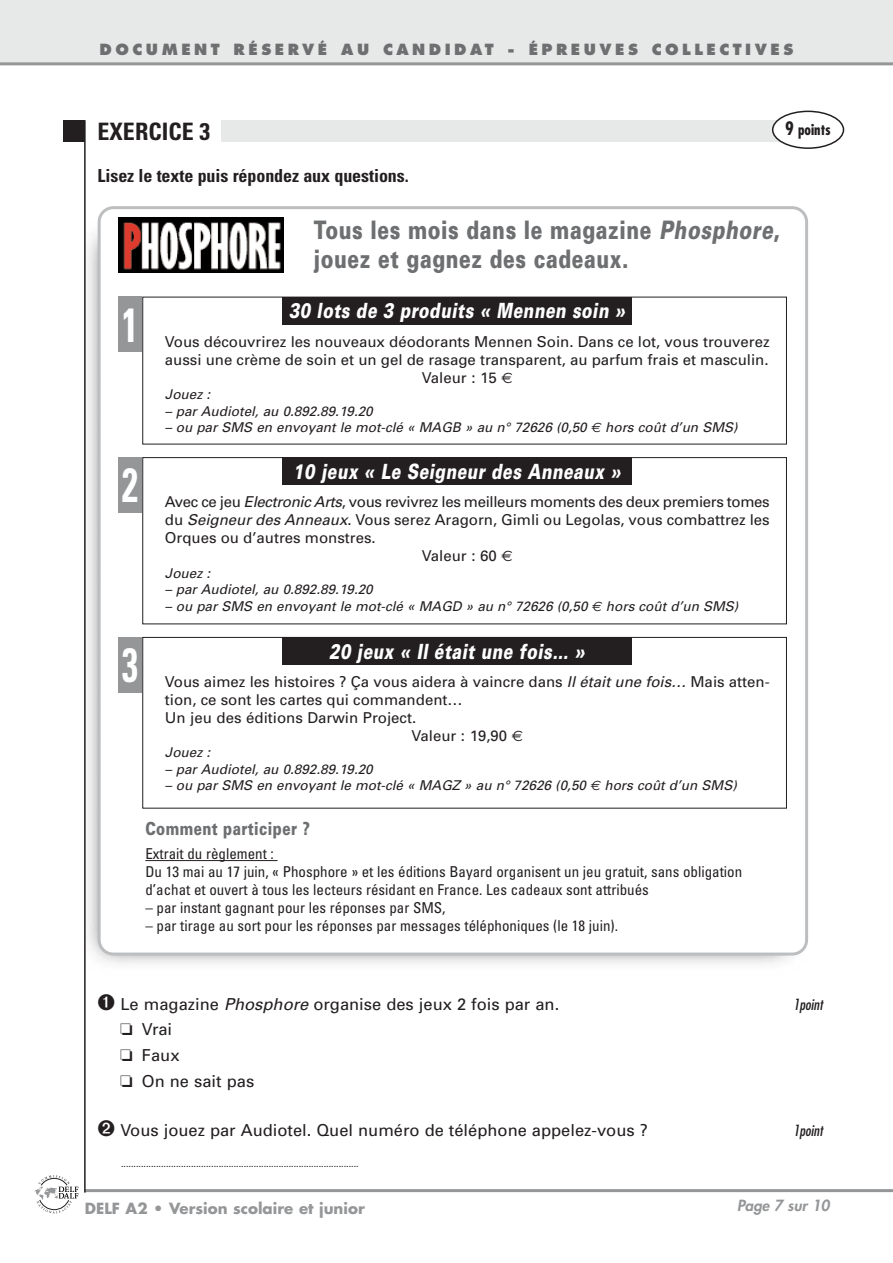
<style>
.page{position:relative;width:893px;height:1263px;background:#fff}
.page>*{position:absolute;margin:0;border:0;box-sizing:border-box;transform-origin:0 0}
.t1{font:700 condensed 48px "Univers";color:#fff;scale:.74 1}
.t2{font:900 25.5px/28.5px "Univers";letter-spacing:.035em;color:#6d6f71;scale:.75 1}
.t3{font:700 condensed 24px "Univers";color:#231f20}
.t4{font:italic 900 21px "Univers";letter-spacing:.035em;color:#fff;scale:.75 1}
.t5{font:700 condensed 18px "Univers";letter-spacing:-.005em;color:#231f20}
.t6{font:900 18px "Univers";letter-spacing:.035em;color:#6d6f71;scale:.75 1}
.t7{font:16.5px/26px "Univers";color:#231f20}
.t8{font:15px/18px "Univers";color:#231f20;text-align:center}
.t9{font:condensed 15px/18px "Univers";color:#231f20}
.t10{font:15px "Univers";letter-spacing:-.025em;color:#231f20}
.t11{font:800 15px "Futura";letter-spacing:.235em;color:#6d6f71}
.t12{font:700 15px "Futura";color:#949698}
.t13{font:italic condensed 15px "Futura";color:#231f20}
.t14{font:italic 800 15px "Futura";color:#949698}
.t15{font:700 condensed 15px "Futura";color:#231f20}
.t16{font:italic 13.5px "Univers";color:#231f20}
.t17{font:9px "Univers";color:#231f20}
.s1{font-size:18px}
.s2{font-style:italic}
.s3{font-family:"Euro Sans"}
</style>
<div class="page">
<div style="left:0;top:0;width:892px;height:64px;background:#e7e8e8"></div>
<hr style="left:85px;top:1189px;width:807px;height:3px;background:#949698">
<hr style="left:0;top:62px;width:892px;height:3px;background:#949698">
<svg style="left:34px;top:1175px;width:45px;height:39px"></svg>
<img style="left:87px;top:219px;width:703px;height:745px">
<svg style="left:98px;top:206px;width:710px;height:750px"></svg>
<div style="left:221px;top:120px;width:587px;height:21px;background:#e7e8e8"></div>
<svg style="left:772px;top:111px;width:72px;height:38px"></svg>
<div style="left:64px;top:120px;width:21px;height:21px;background:#231f20"></div>
<hr style="left:84px;top:120px;width:2px;height:1073px;background:#231f20">
<img style="left:118px;top:218px;width:165px;height:55px">
<div style="left:118px;top:297px;width:24px;height:55px;background:#949698"></div>
<div style="left:282px;top:297px;width:349px;height:27px;background:#231f20"></div>
<div style="left:142px;top:457px;width:644px;height:167px;border:1px solid #231f20"></div>
<div style="left:118px;top:457px;width:24px;height:56px;background:#949698"></div>
<div style="left:282px;top:457px;width:349px;height:28px;background:#231f20"></div>
<div style="left:142px;top:637px;width:644px;height:172px;border:1px solid #231f20"></div>
<div style="left:118px;top:637px;width:24px;height:56px;background:#949698"></div>
<div style="left:282px;top:637px;width:349px;height:28px;background:#231f20"></div>
<hr style="left:145px;top:860px;width:132px;height:1px;background:#231f20">
<p class="t11" style="left:100px;top:43px;width:695px">DOCUMENT RÉSERVÉ AU CANDIDAT - ÉPREUVES COLLECTIVES</p>
<h3 class="t3" style="left:98px;top:123px;width:114px">EXERCICE 3</h3>
<p class="t5" style="left:98px;top:169px;width:312px">Lisez le texte puis répondez aux questions.</p>
<p class="t15" style="left:785px;top:123px;width:47px"><span class="s1">9</span> points</p>
<h2 class="t2" style="left:314px;top:218px;width:622px">Tous les mois dans le magazine <span class="s2">Phosphore</span>, jouez et gagnez des cadeaux.</h2>
<h1 class="t1" style="left:122px;top:307px;width:23px">1</h1>
<h3 class="t4" style="left:289px;top:303px;width:450px">30 lots de 3 produits « Mennen soin »</h3>
<p class="t8" style="left:165px;top:334px;width:606px">Vous découvrirez les nouveaux déodorants Mennen Soin. Dans ce lot, vous trouverez aussi une crème de soin et un gel de rasage transparent, au parfum frais et masculin.<br>Valeur : 15 <span class="s3">€</span></p>
<p class="t16" style="left:165px;top:389px;width:47px">Jouez :</p>
<p class="t16" style="left:165px;top:406px;width:209px">– par Audiotel, au 0.892.89.19.20</p>
<p class="t16" style="left:165px;top:422px;width:574px">– ou par SMS en envoyant le mot-clé « MAGB » au n° 72626 (0,50 <span class="s3">€</span> hors coût d’un SMS)</p>
<h1 class="t1" style="left:122px;top:468px;width:23px">2</h1>
<h3 class="t4" style="left:293px;top:464px;width:438px">10 jeux « Le Seigneur des Anneaux »</h3>
<p class="t10" style="left:165px;top:496px;width:606px">Avec ce jeu <span class="s2">Electronic Arts</span>, vous revivrez les meilleurs moments des deux premiers tomes</p>
<p class="t8" style="left:165px;top:512px;width:606px">du <span class="s2">Seigneur des Anneaux</span>. Vous serez Aragorn, Gimli ou Legolas, vous combattrez les</p>
<p class="t8" style="left:165px;top:530px;width:212px">Orques ou d’autres monstres.</p>
<p class="t8" style="left:422px;top:548px;width:92px">Valeur : 60 <span class="s3">€</span></p>
<p class="t16" style="left:165px;top:568px;width:47px">Jouez :</p>
<p class="t16" style="left:165px;top:584px;width:209px">– par Audiotel, au 0.892.89.19.20</p>
<p class="t16" style="left:165px;top:601px;width:575px">– ou par SMS en envoyant le mot-clé « MAGD » au n° 72626 (0,50 <span class="s3">€</span> hors coût d’un SMS)</p>
<h1 class="t1" style="left:122px;top:647px;width:23px">3</h1>
<h3 class="t4" style="left:329px;top:644px;width:342px">20 jeux « Il était une fois… »</h3>
<p class="t8" style="left:165px;top:674px;width:606px">Vous aimez les histoires ? Ça vous aidera à vaincre dans <span class="s2">Il était une fois…</span> Mais atten-</p>
<p class="t8" style="left:165px;top:692px;width:299px">tion, ce sont les cartes qui commandent…</p>
<p class="t8" style="left:165px;top:710px;width:253px">Un jeu des éditions Darwin Project.</p>
<p class="t8" style="left:411px;top:728px;width:113px">Valeur : 19,90 <span class="s3">€</span></p>
<p class="t16" style="left:165px;top:748px;width:47px">Jouez :</p>
<p class="t16" style="left:165px;top:764px;width:209px">– par Audiotel, au 0.892.89.19.20</p>
<p class="t16" style="left:165px;top:781px;width:573px">– ou par SMS en envoyant le mot-clé « MAGZ » au n° 72626 (0,50 <span class="s3">€</span> hors coût d’un SMS)</p>
<p class="t6" style="left:145px;top:822px;width:221px">Comment participer ?</p>
<p class="t9" style="left:145px;top:846px;width:598px">Extrait du règlement :<br>Du 13 mai au 17 juin, « Phosphore » et les éditions Bayard organisent un jeu gratuit, sans obligation d’achat et ouvert à tous les lecteurs résidant en France. Les cadeaux sont attribués</p>
<p class="t9" style="left:145px;top:900px;width:302px">– par instant gagnant pour les réponses par SMS,</p>
<p class="t9" style="left:145px;top:918px;width:474px">– par tirage au sort pour les réponses par messages téléphoniques (le 18 juin).</p>
<p class="t7" style="left:98px;top:992px;width:463px">➊ Le magazine <span class="s2">Phosphore</span> organise des jeux 2 fois par an.</p>
<p class="t13" style="left:793px;top:997px;width:31px">1point</p>
<p class="t7" style="left:120px;top:1018px;width:136px">❏ Vrai<br>❏ Faux<br>❏ On ne sait pas</p>
<p class="t7" style="left:98px;top:1119px;width:552px">➋ Vous jouez par Audiotel. Quel numéro de téléphone appelez-vous ?</p>
<p class="t13" style="left:793px;top:1123px;width:31px">1point</p>
<p class="t17" style="left:121px;top:1160px;width:239px">...............................................................................................</p>
<p class="t12" style="left:85px;top:1201px;width:281px">DELF A2 • Version scolaire et junior</p>
<p class="t14" style="left:737px;top:1198px;width:94px">Page 7 sur 10</p>
</div>
